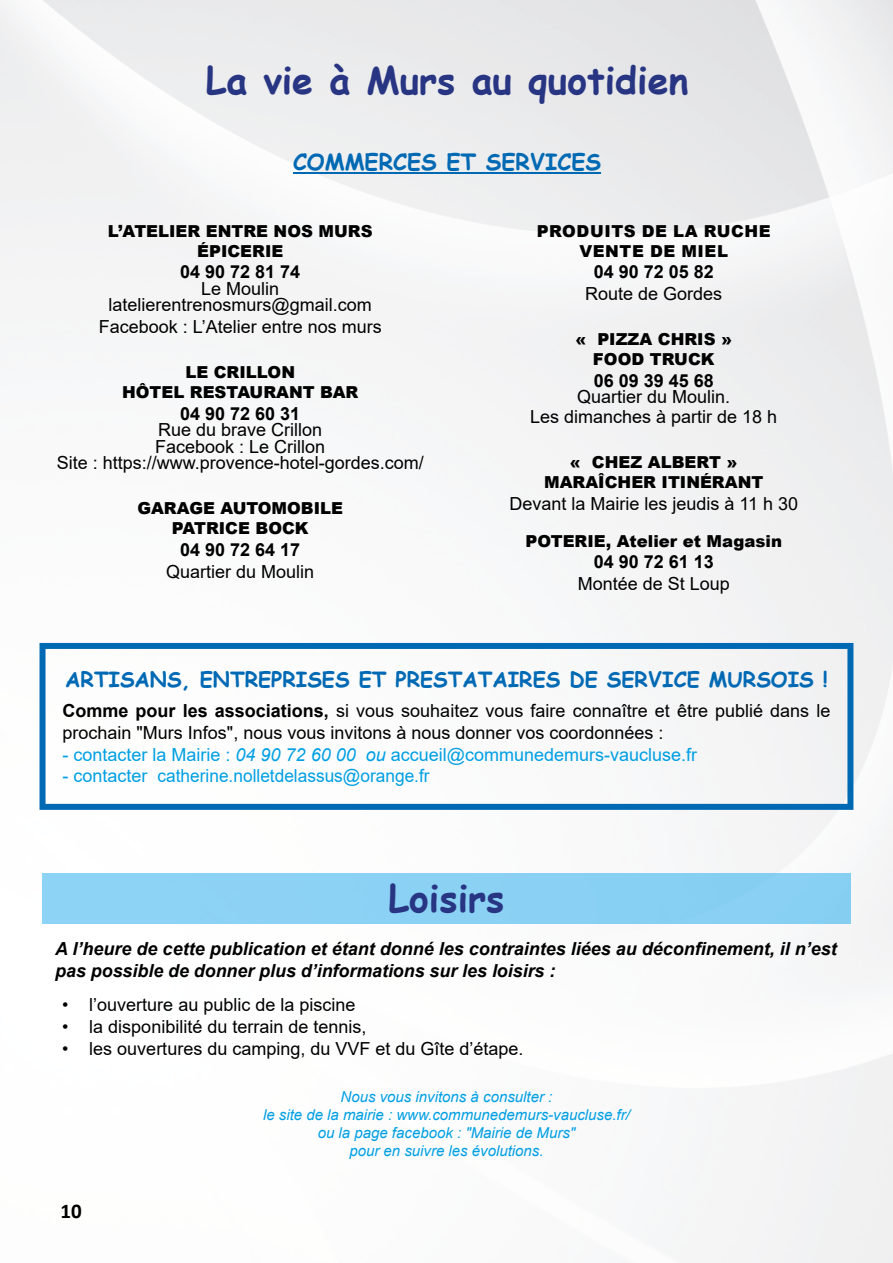
<style>
.page{position:relative;width:893px;height:1263px;background:#fff}
.page>*{position:absolute;margin:0;border:0;box-sizing:border-box;transform-origin:0 0}
.t1{font:700 37.5px "Comic Sans MS";color:#283583}
.t2{font:700 22.5px "Comic Sans MS";color:#0069b4}
.t3{font:700 21px "Comic Sans MS";color:#0069b4}
.t4{font:700 21px "Calibri";color:#000}
.t5{font:18px/16.5px "Arial";color:#000;text-align:center}
.t6{font:italic 700 18px/21.6px "Arial";color:#000}
.t7{font:18px "Arial";color:#009fe3}
.t8{font:700 18px "Arial";color:#000}
.t9{font:900 16.5px/19.8px "Arial";color:#000;text-align:center}
.t10{font:900 16.5px/19.8px "Arial";letter-spacing:.035em;color:#000;text-align:center}
.t11{font:italic 15px/18px "Arial";color:#009fe3;text-align:center}
.s1{font-weight:700}
.s2{font-style:italic}
</style>
<div class="page">
<hr style="left:293px;top:172px;width:308px;height:2px;background:#0069b4">
<div style="left:43px;top:874px;width:807px;height:49px;background:#8ad1f4"></div>
<svg style="left:40px;top:643px;width:813px;height:167px"></svg>
<h1 class="t1" style="left:206px;top:52px;width:484px">La vie à Murs au quotidien</h1>
<p class="t2" style="left:293px;top:146px;width:310px">COMMERCES ET SERVICES</p>
<p class="t9" style="left:108px;top:221px;width:266px">L’ATELIER ENTRE NOS MURS<br>ÉPICERIE</p>
<p class="t8" style="left:180px;top:259px;width:122px">04 90 72 81 74</p>
<p class="t5" style="left:109px;top:280px;width:265px">Le Moulin latelierentrenosmurs@gmail.com</p>
<p class="t5" style="left:99px;top:318px;width:285px">Facebook : L’Atelier entre nos murs</p>
<p class="t9" style="left:122px;top:362px;width:238px">LE CRILLON<br>HÔTEL RESTAURANT BAR</p>
<p class="t8" style="left:180px;top:401px;width:122px">04 90 72 60 31</p>
<p class="t5" style="left:57px;top:421px;width:369px">Rue du brave Crillon<br>Facebook : Le Crillon<br>Site : https://www.provence-hotel-gordes.com/</p>
<p class="t9" style="left:137px;top:498px;width:207px">GARAGE AUTOMOBILE<br>PATRICE BOCK</p>
<p class="t8" style="left:180px;top:537px;width:122px">04 90 72 64 17</p>
<p class="t5" style="left:166px;top:563px;width:150px">Quartier du Moulin</p>
<p class="t10" style="left:537px;top:221px;width:236px">PRODUITS DE LA RUCHE<br>VENTE DE MIEL</p>
<p class="t8" style="left:594px;top:259px;width:122px">04 90 72 05 82</p>
<p class="t5" style="left:585px;top:285px;width:139px">Route de Gordes</p>
<p class="t9" style="left:575px;top:329px;width:158px">« PIZZA CHRIS »<br>FOOD TRUCK</p>
<p class="t8" style="left:594px;top:368px;width:122px">06 09 39 45 68</p>
<p class="t5" style="left:530px;top:387px;width:249px;line-height:19.8px">Quartier du Moulin.<br>Les dimanches à partir de 18 h</p>
<p class="t9" style="left:544px;top:452px;width:221px">« CHEZ ALBERT »<br>MARAÎCHER ITINÉRANT</p>
<p class="t5" style="left:509px;top:495px;width:290px">Devant la Mairie les jeudis à 11 h 30</p>
<p class="t9" style="left:525px;top:530px;width:258px">POTERIE, Atelier et Magasin</p>
<p class="t8" style="left:594px;top:549px;width:122px">04 90 72 61 13</p>
<p class="t5" style="left:578px;top:575px;width:154px">Montée de St Loup</p>
<p class="t3" style="left:65px;top:664px;width:764px">ARTISANS, ENTREPRISES ET PRESTATAIRES DE SERVICE MURSOIS !</p>
<p class="t5" style="left:63px;top:700px;width:769px;line-height:21.6px;text-align:left"><span class="s1">Comme pour les associations,</span> si vous souhaitez vous faire connaître et être publié dans le prochain "Murs Infos", nous vous invitons à nous donner vos coordonnées :</p>
<p class="t7" style="left:63px;top:742px;width:636px">- contacter la Mairie : <span class="s2">04 90 72 60 00 ou</span> accueil@communedemurs-vaucluse.fr</p>
<p class="t7" style="left:63px;top:763px;width:369px">- contacter catherine.nolletdelassus@orange.fr</p>
<h1 class="t1" style="left:388px;top:871px;width:117px">Loisirs</h1>
<p class="t6" style="left:55px;top:939px;width:783px">A l’heure de cette publication et étant donné les contraintes liées au déconfinement, il n’est pas possible de donner plus d’informations sur les loisirs :</p>
<p class="t5" style="left:62px;top:996px;width:295px">• l’ouverture au public de la piscine</p>
<p class="t5" style="left:62px;top:1018px;width:306px">• la disponibilité du terrain de tennis,</p>
<p class="t5" style="left:62px;top:1040px;width:463px">• les ouvertures du camping, du VVF et du Gîte d’étape.</p>
<p class="t11" style="left:263px;top:1088px;width:368px">Nous vous invitons à consulter :<br>le site de la mairie : www.communedemurs-vaucluse.fr/ ou la page facebook : "Mairie de Murs"<br>pour en suivre les évolutions.</p>
<p class="t4" style="left:61px;top:1196px;width:23px">10</p>
</div>
